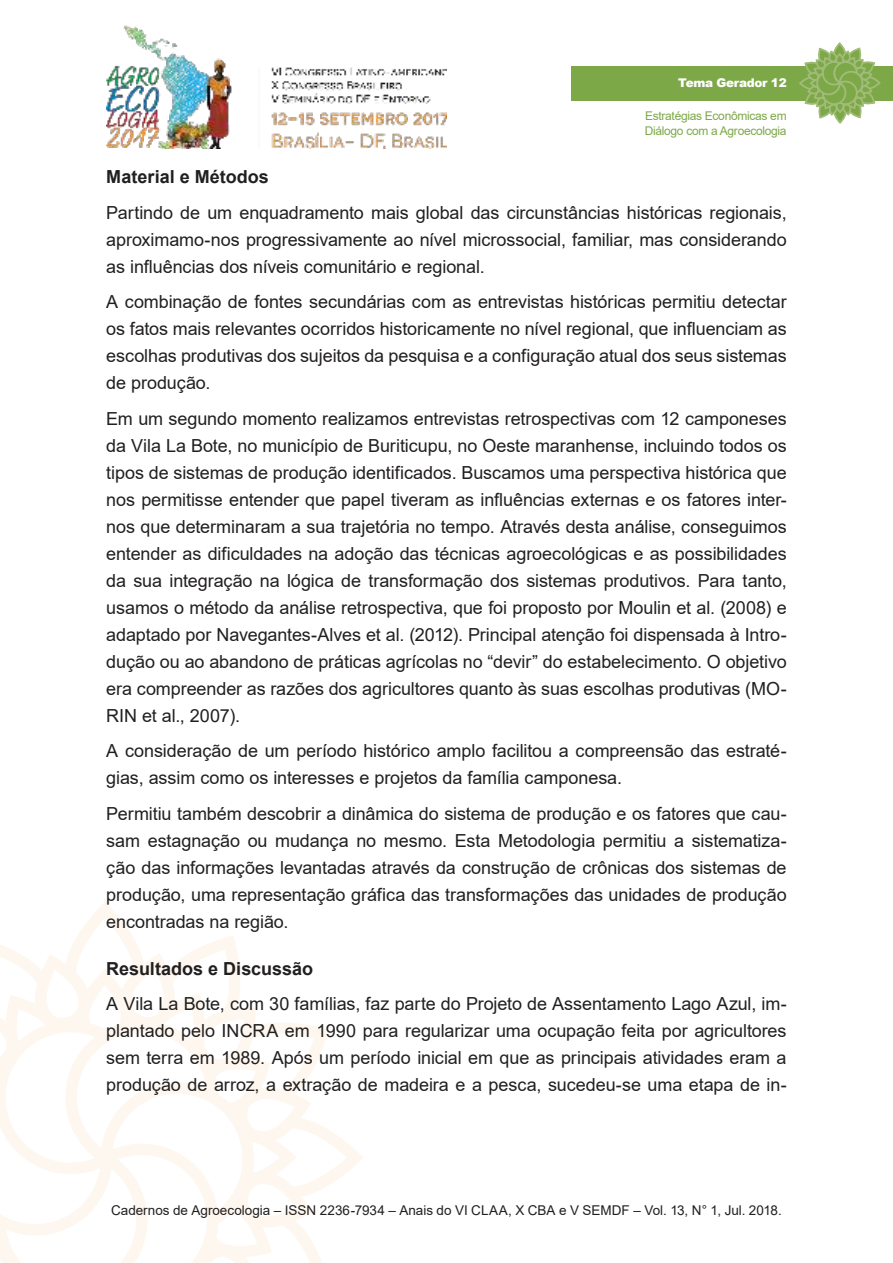
<style>
.page{position:relative;width:893px;height:1263px;background:#fff}
.page>*{position:absolute;margin:0;border:0;box-sizing:border-box;transform-origin:0 0}
.t1{font:18px/27px "Arial";letter-spacing:-.005em;color:#221f1f;text-align:justify}
.t2{font:700 18px "Arial";color:#221f1f}
.t3{font:13.5px "Arial";color:#221f1f}
.t4{font:12px/14.4px "Arial";letter-spacing:-.025em;color:#7da848}
.t5{font:900 12px "Arial";letter-spacing:-.025em;color:#fff}
</style>
<div class="page">
<img style="left:106px;top:25px;width:340px;height:124px">
<svg style="left:0;top:910px;width:363px;height:353px"></svg>
<div style="left:571px;top:66px;width:322px;height:34px;background:#7da848"></div>
<svg style="left:798px;top:43px;width:83px;height:81px"></svg>
<p class="t5" style="left:678px;top:76px;width:110px">Tema Gerador 12</p>
<p class="t4" style="left:645px;top:110px;width:143px">Estratégias Econômicas em<br>Diálogo com a Agroecologia</p>
<p class="t2" style="left:106px;top:170px;width:164px">Material e Métodos</p>
<p class="t1" style="left:106px;top:201px;width:682px">Partindo de um enquadramento mais global das circunstâncias históricas regionais, aproximamo-nos progressivamente ao nível microssocial, familiar, mas considerando as influências dos níveis comunitário e regional.</p>
<p class="t1" style="left:106px;top:290px;width:682px">A combinação de fontes secundárias com as entrevistas históricas permitiu detectar os fatos mais relevantes ocorridos historicamente no nível regional, que influenciam as escolhas produtivas dos sujeitos da pesquisa e a configuração atual dos seus sistemas de produção.</p>
<p class="t1" style="left:106px;top:407px;width:682px">Em um segundo momento realizamos entrevistas retrospectivas com 12 camponeses da Vila La Bote, no município de Buriticupu, no Oeste maranhense, incluindo todos os tipos de sistemas de produção identificados. Buscamos uma perspectiva histórica que nos permitisse entender que papel tiveram as influências externas e os fatores inter&shy;nos que determinaram a sua trajetória no tempo. Através desta análise, conseguimos entender as dificuldades na adoção das técnicas agroecológicas e as possibilidades da sua integração na lógica de transformação dos sistemas produtivos. Para tanto, usamos o método da análise retrospectiva, que foi proposto por Moulin et al. (2008) e adaptado por Navegantes-Alves et al. (2012). Principal atenção foi dispensada à Intro&shy;dução ou ao abandono de práticas agrícolas no “devir” do estabelecimento. O objetivo era compreender as razões dos agricultores quanto às suas escolhas produtivas (MO-RIN et al., 2007).</p>
<p class="t1" style="left:106px;top:739px;width:682px">A consideração de um período histórico amplo facilitou a compreensão das estraté&shy;gias, assim como os interesses e projetos da família camponesa.</p>
<p class="t1" style="left:106px;top:802px;width:682px">Permitiu também descobrir a dinâmica do sistema de produção e os fatores que cau&shy;sam estagnação ou mudança no mesmo. Esta Metodologia permitiu a sistematiza&shy;ção das informações levantadas através da construção de crônicas dos sistemas de produção, uma representação gráfica das transformações das unidades de produção encontradas na região.</p>
<p class="t2" style="left:106px;top:962px;width:208px">Resultados e Discussão</p>
<p class="t1" style="left:106px;top:992px;width:682px">A Vila La Bote, com 30 famílias, faz parte do Projeto de Assentamento Lago Azul, im&shy;plantado pelo INCRA em 1990 para regularizar uma ocupação feita por agricultores sem terra em 1989. Após um período inicial em que as principais atividades eram a produção de arroz, a extração de madeira e a pesca, sucedeu-se uma etapa de in-</p>
<p class="t3" style="left:111px;top:1205px;width:672px">Cadernos de Agroecologia – ISSN 2236-7934 – Anais do VI CLAA, X CBA e V SEMDF – Vol. 13, N° 1, Jul. 2018.</p>
</div>
